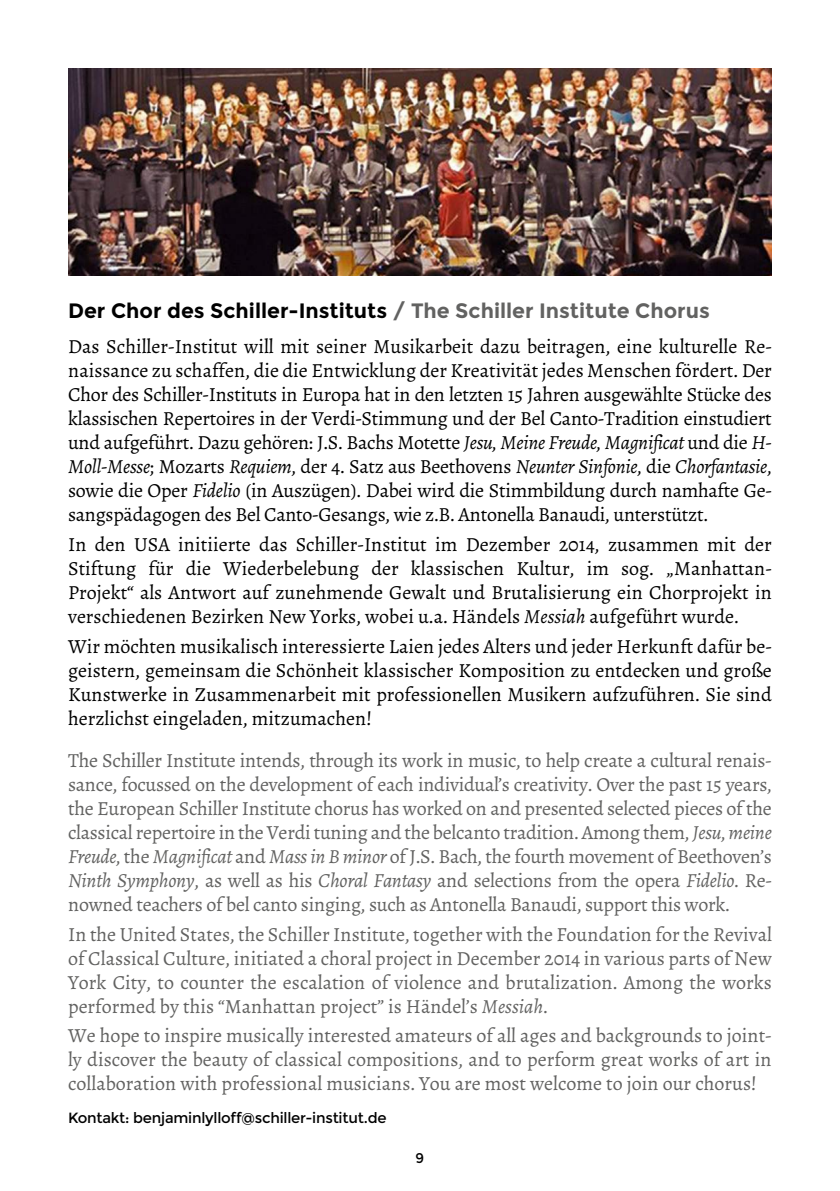
<style>
.page{position:relative;width:840px;height:1191px;background:#fff}
.page>*{position:absolute;margin:0;border:0;box-sizing:border-box;transform-origin:0 0}
.t1{font:700 20.8px "Montserrat";color:#000}
.t2{font:20px/24px "Alegreya";color:#000;text-align:justify}
.t3{font:20px/24px "Alegreya";color:#626261;text-align:justify}
.t4{font:14.8px "Montserrat";letter-spacing:-.015em;color:#000}
.t5{font:14px "Montserrat";color:#000}
.s1{color:#626261}
.s2{font-style:italic}
</style>
<div class="page">
<img style="left:68px;top:68px;width:703px;height:207px">
<p class="t1" style="left:68px;top:298px;width:643px">Der Chor des Schiller-I nstituts <span class="s1">/ The Schiller I nstitute Chorus</span></p>
<p class="t2" style="left:68px;top:335px;width:705px">Das Schiller-Institut will mit seiner Musikarbeit dazu beitragen, eine kulturelle Re&shy;naissance zu schaffen, die die Entwicklung der Kreativität jedes Menschen fördert. Der Chor des Schiller-Instituts in Europa hat in den letzten 15 Jahren ausgewählte Stücke des klassischen Repertoires in der Verdi-Stimmung und der Bel Canto-Tradition einstudiert und aufgeführt. Dazu gehören: J.S. Bachs Motette <span class="s2">Jesu, Meine Freude, Magnificat</span> und die <span class="s2">H-Moll-Messe</span>; Mozarts <span class="s2">Requiem</span>, der 4. Satz aus Beethovens <span class="s2">Neunter Sinfonie</span>, die <span class="s2">Chorfantasie</span>, sowie die Oper <span class="s2">Fidelio</span> (in Auszügen). Dabei wird die Stimmbildung durch namhafte Ge&shy;sangspädagogen des Bel Canto-Gesangs, wie z.B. Antonella Banaudi, unterstützt.</p>
<p class="t2" style="left:68px;top:532px;width:705px">In den USA initiierte das Schiller-Institut im Dezember 2014, zusammen mit der Stiftung für die Wiederbelebung der klassischen Kultur, im sog. „Manhattan-Projekt“ als Antwort auf zunehmende Gewalt und Brutalisierung ein Chorprojekt in verschiedenen Bezirken New Yorks, wobei u.a. Händels <span class="s2">Messiah</span> aufgeführt wurde.</p>
<p class="t2" style="left:68px;top:634px;width:704px">Wir möchten musikalisch interessierte Laien jedes Alters und jeder Herkunft dafür be&shy;geistern, gemeinsam die Schönheit klassischer Komposition zu entdecken und große Kunstwerke in Zusammenarbeit mit professionellen Musikern aufzuführen. Sie sind herzlichst eingeladen, mitzumachen!</p>
<p class="t3" style="left:68px;top:748px;width:705px">The Schiller Institute intends, through its work in music, to help create a cultural renais&shy;sance, focussed on the development of each individual’s creativity. Over the past 15 years, the European Schiller Institute chorus has worked on and presented selected pieces of the classical repertoire in the Verdi tuning and the belcanto tradition. Among them, <span class="s2">Jesu, meine Freude,</span> the <span class="s2">Magnificat</span> and <span class="s2">Mass in B minor</span> of J.S. Bach, the fourth movement of Beethoven’s <span class="s2">Ninth Symphony</span>, as well as his <span class="s2">Choral Fantasy</span> and selections from the opera <span class="s2">Fidelio</span>. Re&shy;nowned teachers of bel canto singing, such as Antonella Banaudi, support this work.</p>
<p class="t3" style="left:68px;top:922px;width:704px">In the United States, the Schiller Institute, together with the Foundation for the Revival of Classical Culture, initiated a choral project in December 2014 in various parts of New York City, to counter the escalation of violence and brutalization. Among the works performed by this “Manhattan project” is Händel’s <span class="s2">Messiah</span>.</p>
<p class="t3" style="left:68px;top:1023px;width:704px">We hope to inspire musically interested amateurs of all ages and backgrounds to joint&shy;ly discover the beauty of classical compositions, and to perform great works of art in collaboration with professional musicians. You are most welcome to join our chorus!</p>
<p class="t4" style="left:68px;top:1109px;width:320px">Kontakt: benjaminlylloff@schiller-institut.de</p>
<p class="t5" style="left:415px;top:1149px;width:10px">9</p>
</div>
